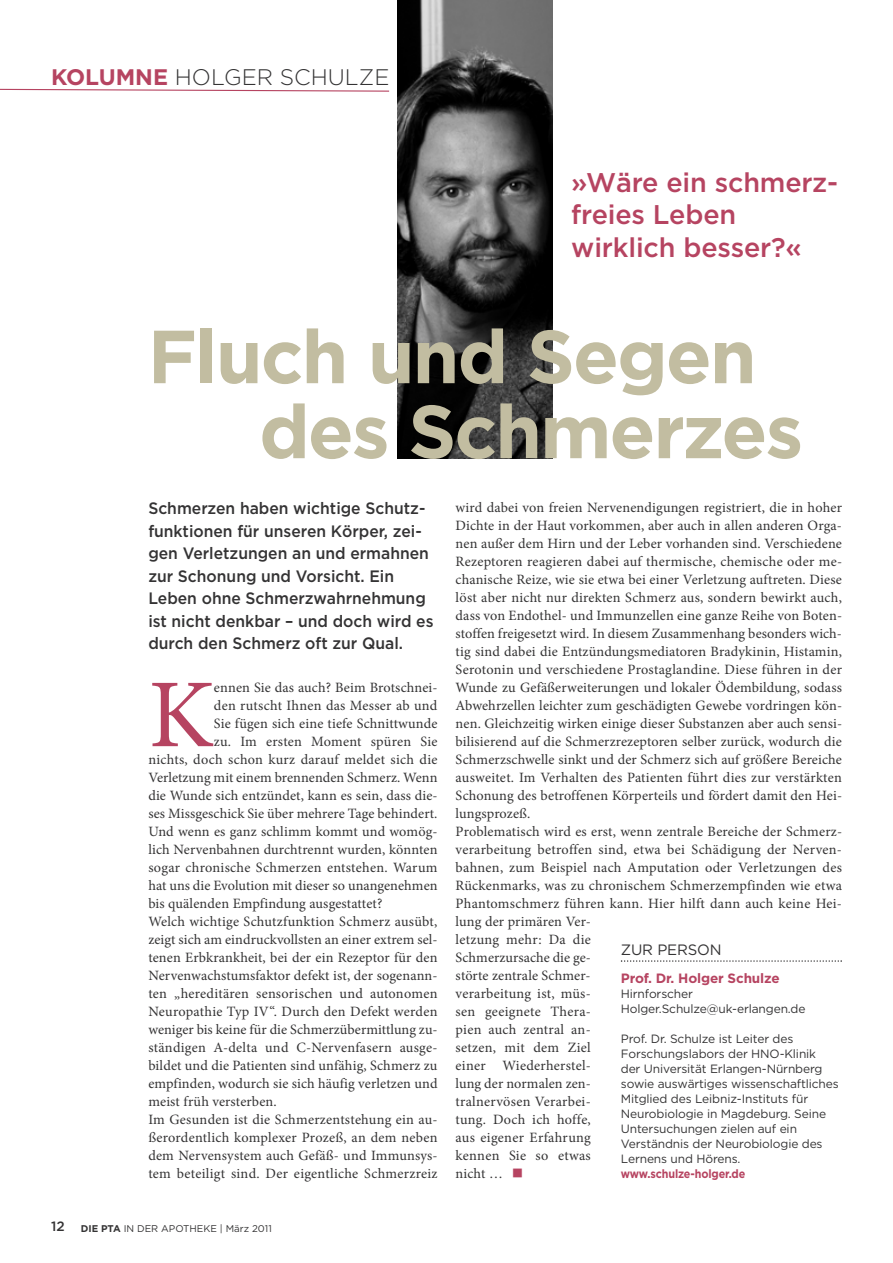
<style>
.page{position:relative;width:893px;height:1263px;background:#fff}
.page>*{position:absolute;margin:0;border:0;box-sizing:border-box;transform-origin:0 0}
.t1{font:97.35px "Minion Pro";color:#b64461}
.t2{font:700 75px/75px "Gotham";letter-spacing:-.025em;color:#c2bda1}
.t3{font:500 27px/32.4px "Gotham";letter-spacing:-.005em;color:#b64461}
.t4{font:300 22.5px "Gotham";color:#343334}
.t5{font:500 16.5px/22.5px "Gotham";color:#343334;scale:.95 1}
.t6{font:15px "Gotham";letter-spacing:-.01em;color:#343334}
.t7{font:14.25px/18px "Minion Pro";letter-spacing:.01em;color:#343334}
.t8{font:700 13.5px "Gotham";letter-spacing:-.01em;color:#b64461}
.t9{font:12px/15px "Gotham";letter-spacing:-.01em;color:#343334}
.t10{font:700 12px "Gotham";letter-spacing:-.01em;color:#b64461;scale:.9 1}
.t11{font:9.75px "Gotham";color:#343334}
.s1{font-weight:700;color:#b64461}
.s2{font-weight:500;font-size:13.5px}
.s3{font-weight:700}
</style>
<div class="page">
<img style="left:398px;top:0;width:155px;height:458px">
<svg style="left:0;top:88px;width:390px;height:4px"></svg>
<svg style="left:621px;top:960px;width:221px;height:2px"></svg>
<h3 class="t4" style="left:51px;top:68px;width:340px"><span class="s1">KOLUMNE</span> HOLGER SCHULZE</h3>
<h3 class="t3" style="left:571px;top:168px;width:269px">»Wäre ein schmerz&shy;freies Leben wirklich besser?«</h3>
<h2 class="t2" style="left:259px;top:324px;width:546px;text-indent:-111px">Fluch und Segen des Schmerzes</h2>
<p class="t5" style="left:148px;top:498px;width:302px">Schmerzen haben wichtige Schutz&shy;funktionen für unseren Körper, zei&shy;gen Verletzungen an und ermahnen zur Schonung und Vorsicht. Ein Leben ohne Schmerzwahrnehmung ist nicht denkbar – und doch wird es durch den Schmerz oft zur Qual.</p>
<h1 class="t1" style="left:148px;top:677px;width:67px">K</h1>
<p class="t7" style="left:214px;top:680px;width:225px">ennen Sie das auch? Beim Brotschnei-</p>
<p class="t7" style="left:214px;top:698px;width:225px">den rutscht Ihnen das Messer ab und</p>
<p class="t7" style="left:214px;top:716px;width:225px">Sie fügen sich eine tiefe Schnittwunde</p>
<p class="t7" style="left:214px;top:734px;width:225px">zu. Im ersten Moment spüren Sie</p>
<p class="t7" style="left:148px;top:752px;width:291px">nichts, doch schon kurz darauf meldet sich die</p>
<p class="t7" style="left:148px;top:770px;width:291px">Verletzung mit einem brennenden Schmerz. Wenn</p>
<p class="t7" style="left:148px;top:788px;width:291px">die Wunde sich entzündet, kann es sein, dass die-</p>
<p class="t7" style="left:148px;top:806px;width:291px">ses Missgeschick Sie über mehrere Tage behindert.</p>
<p class="t7" style="left:148px;top:824px;width:291px">Und wenn es ganz schlimm kommt und womög-</p>
<p class="t7" style="left:148px;top:842px;width:291px">lich Nervenbahnen durchtrennt wurden, könnten</p>
<p class="t7" style="left:148px;top:860px;width:291px">sogar chronische Schmerzen entstehen. Warum</p>
<p class="t7" style="left:148px;top:878px;width:291px">hat uns die Evolution mit dieser so unangenehmen</p>
<p class="t7" style="left:148px;top:896px;width:236px">bis quälenden Empfindung ausgestattet?</p>
<p class="t7" style="left:148px;top:914px;width:291px">Welch wichtige Schutzfunktion Schmerz ausübt,</p>
<p class="t7" style="left:148px;top:932px;width:291px">zeigt sich am eindruckvollsten an einer extrem sel-</p>
<p class="t7" style="left:148px;top:950px;width:291px">tenen Erbkrankheit, bei der ein Rezeptor für den</p>
<p class="t7" style="left:148px;top:968px;width:291px">Nervenwachstumsfaktor defekt ist, der sogenann-</p>
<p class="t7" style="left:148px;top:986px;width:291px">ten „hereditären sensorischen und autonomen</p>
<p class="t7" style="left:148px;top:1004px;width:291px">Neuropathie Typ IV“. Durch den Defekt werden</p>
<p class="t7" style="left:148px;top:1022px;width:291px">weniger bis keine für die Schmerzübermittlung zu-</p>
<p class="t7" style="left:148px;top:1040px;width:291px">ständigen A-delta und C-Nervenfasern ausge-</p>
<p class="t7" style="left:148px;top:1058px;width:291px">bildet und die Patienten sind unfähig, Schmerz zu</p>
<p class="t7" style="left:148px;top:1076px;width:291px">empfinden, wodurch sie sich häufig verletzen und</p>
<p class="t7" style="left:148px;top:1094px;width:130px">meist früh versterben.</p>
<p class="t7" style="left:148px;top:1112px;width:291px">Im Gesunden ist die Schmerzentstehung ein au-</p>
<p class="t7" style="left:148px;top:1130px;width:291px">ßerordentlich komplexer Prozeß, an dem neben</p>
<p class="t7" style="left:148px;top:1148px;width:291px">dem Nervensystem auch Gefäß- und Immunsys-</p>
<p class="t7" style="left:148px;top:1166px;width:291px">tem beteiligt sind. Der eigentliche Schmerzreiz</p>
<p class="t11" style="left:51px;top:1225px;width:222px"><span class="s2">12</span> <span class="s3">DIE PTA</span> IN DER APOTHEKE | März 2011</p>
<p class="t7" style="left:456px;top:500px;width:388px">wird dabei von freien Nervenendigungen registriert, die in hoher Dichte in der Haut vorkommen, aber auch in allen anderen Orga&shy;nen außer dem Hirn und der Leber vorhanden sind. Verschiedene Rezeptoren reagieren dabei auf thermische, chemische oder me&shy;chanische Reize, wie sie etwa bei einer Verletzung auftreten. Diese löst aber nicht nur direkten Schmerz aus, sondern bewirkt auch, dass von Endothel- und Immunzellen eine ganze Reihe von Boten&shy;stoffen freigesetzt wird. In diesem Zusammenhang besonders wich&shy;tig sind dabei die Entzündungsmediatoren Bradykinin, Histamin, Serotonin und verschiedene Prostaglandine. Diese führen in der Wunde zu Gefäßerweiterungen und lokaler Ödembildung, sodass Abwehrzellen leichter zum geschädigten Gewebe vordringen kön&shy;nen. Gleichzeitig wirken einige dieser Substanzen aber auch sensi&shy;bilisierend auf die Schmerzrezeptoren selber zurück, wodurch die Schmerzschwelle sinkt und der Schmerz sich auf größere Bereiche ausweitet. Im Verhalten des Patienten führt dies zur verstärkten Schonung des betroffenen Körperteils und fördert damit den Hei&shy;lungsprozeß.<br>Problematisch wird es erst, wenn zentrale Bereiche der Schmerz&shy;verarbeitung betroffen sind, etwa bei Schädigung der Nerven&shy;bahnen, zum Beispiel nach Amputation oder Verletzungen des Rückenmarks, was zu chronischem Schmerzempfinden wie etwa Phantomschmerz führen kann. Hier hilft dann auch keine Hei&shy;lung der primären Ver-<br>letzung mehr: Da die<br>Schmerzursache die ge-<br>störte zentrale Schmer-<br>verarbeitung ist, müs-<br>sen geeignete Thera-<br>pien auch zentral an-<br>setzen, mit dem Ziel<br>einer Wiederherstel-<br>lung der normalen zen-<br>tralnervösen Verarbei-<br>tung. Doch ich hoffe,<br>aus eigener Erfahrung<br>kennen Sie so etwas<br>nicht …</p>
<p class="t6" style="left:621px;top:944px;width:102px">ZUR PERSON</p>
<p class="t8" style="left:621px;top:973px;width:160px">Prof. Dr. Holger Schulze</p>
<p class="t9" style="left:621px;top:987px;width:186px">Hirnforscher<br>Holger.Schulze@uk-erlangen.de</p>
<p class="t9" style="left:621px;top:1032px;width:220px">Prof. Dr. Schulze ist Leiter des Forschungslabors der HNO-Klinik<br>der Universität Erlangen-Nürnberg sowie auswärtiges wissenschaftliches Mitglied des Leibniz-Instituts für Neurobiologie in Magdeburg. Seine Untersuchungen zielen auf ein Verständnis der Neurobiologie des Lernens und Hörens.</p>
<p class="t10" style="left:621px;top:1169px;width:140px">www.schulze-holger.de</p>
</div>
